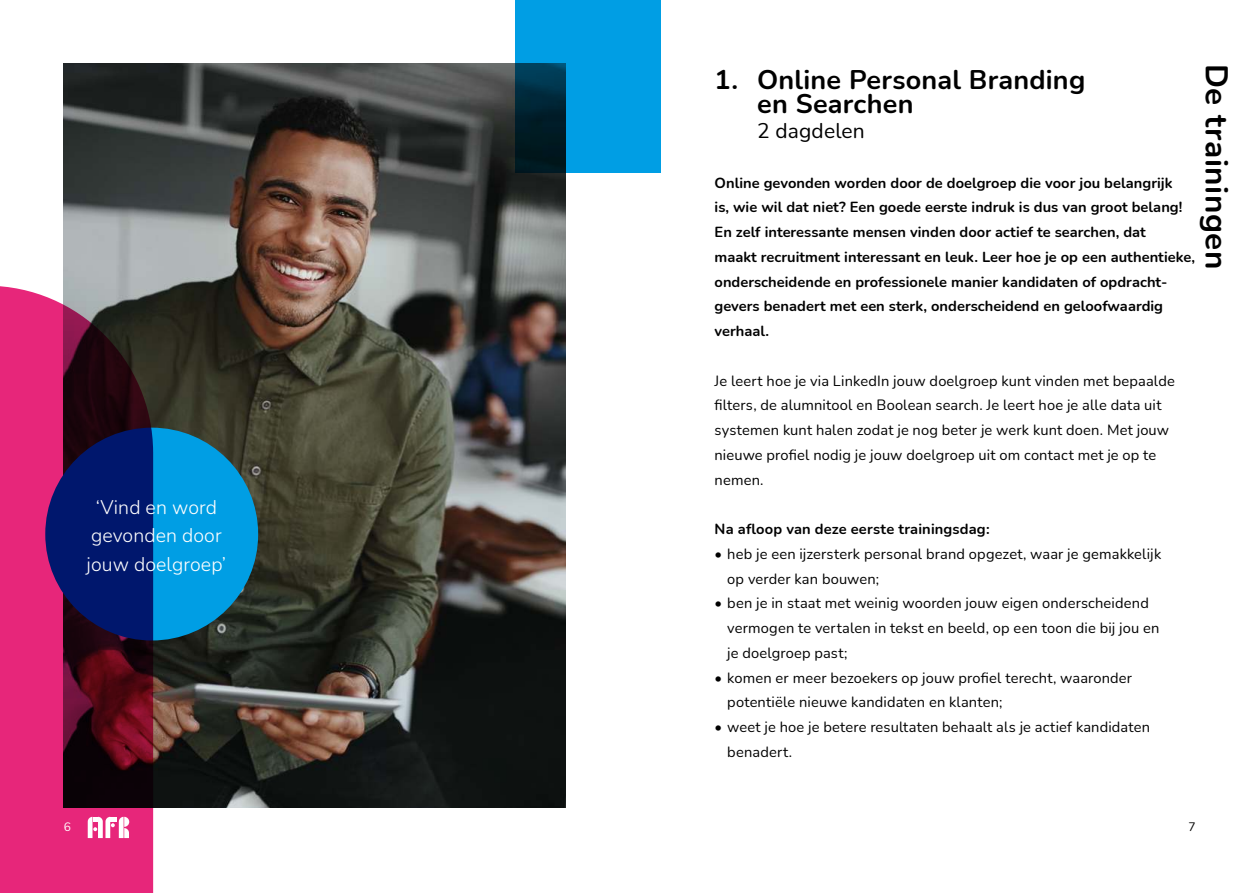
<style>
.page{position:relative;width:1259px;height:893px;background:#fff}
.page>*{position:absolute;margin:0;border:0;box-sizing:border-box;transform-origin:0 0}
.t1{font:700 31.5px "Nunito";letter-spacing:.015em;color:#000}
.t2{font:700 27px/24.8px "Nunito";letter-spacing:.005em;color:#000}
.t3{font:21px "Nunito";letter-spacing:.005em;color:#000}
.t4{font:300 19.5px/28.5px "Nunito";letter-spacing:.005em;color:#fff;text-align:center}
.t5{font:14.7px/24.8px "Nunito";letter-spacing:.01em;color:#000}
.t6{font:700 14.7px/24.8px "Nunito";letter-spacing:.005em;color:#000}
.t7{font:12px "Nunito";color:#fff}
.t8{font:12px "Nunito";color:#000}
</style>
<div class="page">
<img style="left:64px;top:63px;width:502px;height:745px">
<svg style="left:515px;top:0;width:146px;height:172px;background:#0082bc"></svg>
<div style="left:45px;top:428px;width:213px;height:212px;background:#009ee4;border-radius:50%"></div>
<svg style="left:0;top:286px;width:153px;height:607px;background:#801e59"></svg>
<svg style="left:88px;top:817px;width:41px;height:21px"></svg>
<h3 class="t4" style="left:87px;top:494px;width:141px">‘Vind en word gevonden door jouw doelgroep’</h3>
<h1 class="t1" style="left:1228px;top:64px;width:207px;rotate:90deg">De trainingen</h1>
<h2 class="t2" style="left:757px;top:66px;width:330px;text-indent:-42px">1. Online Personal Branding en Searchen</h2>
<h3 class="t3" style="left:757px;top:122px;width:109px">2 dagdelen</h3>
<p class="t6" style="left:714px;top:169px;width:482px">Online gevonden worden door de doelgroep die voor jou belangrijk<br>is, wie wil dat niet? Een goede eerste indruk is dus van groot belang!<br>En zelf interessante mensen vinden door actief te searchen, dat<br>maakt recruitment interessant en leuk. Leer hoe je op een authentieke, onderscheidende en professionele manier kandidaten of opdracht&shy;gevers benadert met een sterk, onderscheidend en geloofwaardig verhaal.</p>
<p class="t5" style="left:714px;top:369px;width:462px">Je leert hoe je via LinkedIn jouw doelgroep kunt vinden met bepaalde filters, de alumnitool en Boolean search. Je leert hoe je alle data uit systemen kunt halen zodat je nog beter je werk kunt doen. Met jouw nieuwe profiel nodig je jouw doelgroep uit om contact met je op te nemen.</p>
<p class="t6" style="left:714px;top:516px;width:276px">Na afloop van deze eerste trainingsdag:</p>
<p class="t5" style="left:727px;top:541px;width:435px;text-indent:-13px">• heb je een ijzersterk personal brand opgezet, waar je gemakkelijk op verder kan bouwen;</p>
<p class="t5" style="left:727px;top:592px;width:434px;text-indent:-13px">• ben je in staat met weinig woorden jouw eigen onderscheidend vermogen te vertalen in tekst en beeld, op een toon die bij jou en je doelgroep past;</p>
<p class="t5" style="left:727px;top:664px;width:406px;text-indent:-13px">• komen er meer bezoekers op jouw profiel terecht, waaronder potentiële nieuwe kandidaten en klanten;</p>
<p class="t5" style="left:727px;top:715px;width:424px;text-indent:-13px">• weet je hoe je betere resultaten behaalt als je actief kandidaten benadert.</p>
<p class="t7" style="left:64px;top:822px;width:9px">6</p>
<p class="t8" style="left:1188px;top:822px;width:9px">7</p>
</div>
